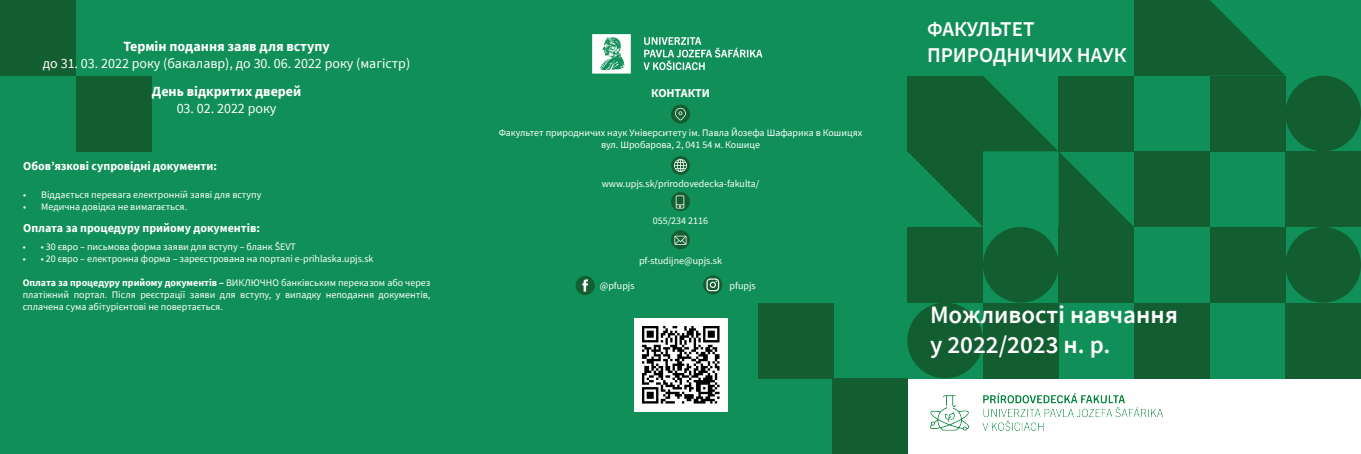
<style>
.page{position:relative;width:1361px;height:454px;background:#fff}
.page>*{position:absolute;margin:0;border:0;box-sizing:border-box;transform-origin:0 0}
.t1{font:600 25px/30px "Source Sans Pro";color:#fff}
.t2{font:600 21px/25.2px "Source Sans Pro";color:#fff}
.t3{font:14px "Source Sans Pro";color:#fff}
.t4{font:700 14px "Source Sans Pro";color:#fff}
.t5{font:700 12px "Source Sans Pro";color:#fff}
.t6{font:10px/12px "Source Sans Pro";color:#fff;text-align:center}
.s1{font-weight:700}
</style>
<div class="page">
<div style="left:907px;top:0;width:454px;height:378px;background:#109058"></div>
<div style="left:1285px;top:302px;width:76px;height:76px;background:#125e31"></div>
<div style="left:1134px;top:302px;width:75px;height:76px;background:#125e31"></div>
<div style="left:983px;top:302px;width:75px;height:76px;background:#125e31"></div>
<div style="left:907px;top:302px;width:76px;height:76px;background:#125e31;border-radius:38px"></div>
<div style="left:1209px;top:227px;width:76px;height:75px;background:#125e31"></div>
<div style="left:1285px;top:227px;width:76px;height:75px;background:#125e31;border-radius:38px"></div>
<div style="left:1058px;top:227px;width:76px;height:75px;background:#125e31"></div>
<div style="left:983px;top:227px;width:75px;height:75px;background:#125e31;border-radius:38px"></div>
<div style="left:907px;top:227px;width:76px;height:75px;background:#125e31"></div>
<div style="left:1285px;top:151px;width:76px;height:76px;background:#125e31"></div>
<div style="left:1134px;top:151px;width:75px;height:76px;background:#125e31"></div>
<div style="left:1285px;top:76px;width:76px;height:75px;background:#125e31;border-radius:38px"></div>
<div style="left:1209px;top:76px;width:76px;height:75px;background:#125e31"></div>
<svg style="left:907px;top:76px;width:227px;height:151px"></svg>
<div style="left:907px;top:76px;width:76px;height:75px;background:#125e31"></div>
<svg style="left:1209px;top:0;width:76px;height:76px"></svg>
<div style="left:1134px;top:0;width:75px;height:76px;background:#125e31"></div>
<div style="left:0;top:0;width:454px;height:454px;background:#109058"></div>
<div style="left:454px;top:0;width:453px;height:454px;background:#109058"></div>
<div style="left:0;top:0;width:76px;height:76px;background:#135f31"></div>
<div style="left:76px;top:76px;width:75px;height:75px;background:#135f31"></div>
<div style="left:831px;top:378px;width:76px;height:76px;background:#135f31"></div>
<div style="left:758px;top:303px;width:75px;height:76px;background:#135f31"></div>
<img style="left:930px;top:393px;width:232px;height:37px">
<img style="left:634px;top:319px;width:93px;height:92px">
<div style="left:671px;top:230px;width:19px;height:19px;background:#135f31;border-radius:50%"></div>
<svg style="left:674px;top:235px;width:12px;height:10px"></svg>
<div style="left:671px;top:156px;width:19px;height:19px;background:#135f31;border-radius:50%"></div>
<svg style="left:674px;top:159px;width:13px;height:13px"></svg>
<svg style="left:671px;top:192px;width:19px;height:19px"></svg>
<svg style="left:676px;top:195px;width:8px;height:13px"></svg>
<div style="left:671px;top:105px;width:19px;height:19px;background:#135f31;border-radius:50%"></div>
<svg style="left:675px;top:108px;width:11px;height:12px"></svg>
<img style="left:592px;top:34px;width:171px;height:40px">
<svg style="left:703px;top:275px;width:19px;height:19px"></svg>
<svg style="left:706px;top:278px;width:13px;height:13px"></svg>
<div style="left:575px;top:276px;width:20px;height:19px;background:#135f31;border-radius:50%"></div>
<svg style="left:582px;top:279px;width:6px;height:12px"></svg>
<h3 class="t4" style="left:123px;top:37px;width:208px">Термін подання заяв для вступу</h3>
<h3 class="t3" style="left:43px;top:54px;width:369px">до 31. 03. 2022 року (бакалавр), до 30. 06. 2022 року (магістр)</h3>
<h3 class="t4" style="left:152px;top:82px;width:151px">День відкритих дверей</h3>
<h3 class="t3" style="left:177px;top:100px;width:101px">03. 02. 2022 року</h3>
<p class="t5" style="left:23px;top:158px;width:195px">Обов’язкові супровідні документи:</p>
<p class="t6" style="left:23px;top:188px;width:240px">• Віддається перевага електронній заяві для вступу</p>
<p class="t6" style="left:23px;top:200px;width:166px">• Медична довідка не вимагається.</p>
<p class="t5" style="left:23px;top:220px;width:238px">Оплата за процедуру прийому документів:</p>
<p class="t6" style="left:23px;top:240px;width:275px">• • 30 євро – письмова форма заяви для вступу – бланк ŠEVT</p>
<p class="t6" style="left:23px;top:252px;width:352px">• • 20 євро – електронна форма – зареєстрована на порталі e-prihlaska.upjs.sk</p>
<p class="t6" style="left:23px;top:276px;width:409px;text-align:justify"><span class="s1">Оплата за процедуру прийому документів –</span> ВИКЛЮЧНО банківським переказом або через платіжний портал. Після реєстрації заяви для вступу, у випадку неподання документів, сплачена сума абітурієнтові не повертається.</p>
<p class="t5" style="left:651px;top:85px;width:60px">КОНТАКТИ</p>
<p class="t6" style="left:499px;top:127px;width:365px">Факультет природничих наук Університету ім. Павла Йозефа Шафарика в Кошицях вул. Шробарова, 2, 041 54 м. Кошице</p>
<p class="t6" style="left:602px;top:177px;width:159px">www.upjs.sk/prirodovedecka-fakulta/</p>
<p class="t6" style="left:653px;top:214px;width:57px">055/234 2116</p>
<p class="t6" style="left:639px;top:254px;width:84px">pf-studijne@upjs.sk</p>
<p class="t6" style="left:600px;top:280px;width:36px">@pfupjs</p>
<p class="t6" style="left:729px;top:279px;width:28px">pfupjs</p>
<h2 class="t2" style="left:927px;top:17px;width:201px">ФАКУЛЬТЕТ<br>ПРИРОДНИЧИХ НАУК</h2>
<h1 class="t1" style="left:930px;top:299px;width:249px">Можливості навчання у 2022/2023 н. р.</h1>
</div>
